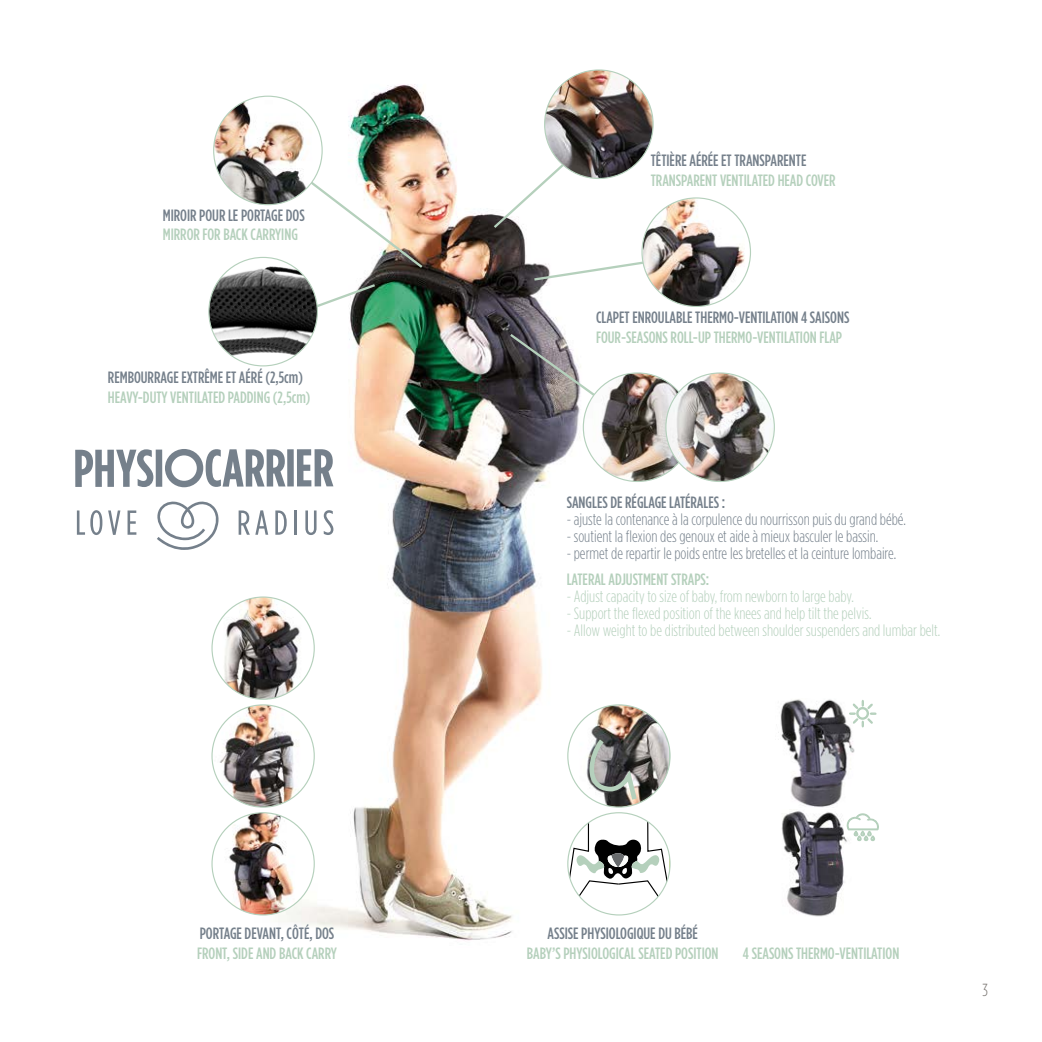
<style>
.page{position:relative;width:1042px;height:1042px;background:#fff}
.page>*{position:absolute;margin:0;border:0;box-sizing:border-box;transform-origin:0 0}
.t1{font:300 17.5px "Gotham Condensed";color:#787470}
.t2{font:500 16.45px "Gotham Condensed";color:#b5d0bc}
.t3{font:500 16.45px "Gotham Condensed";color:#75808b}
.t4{font:300 16.45px "Gotham Condensed";color:#75808b}
.t5{font:300 16.45px "Gotham Condensed";color:#b5d0bc}
</style>
<div class="page">
<img style="left:210px;top:71px;width:521px;height:870px">
<svg style="left:491px;top:110px;width:132px;height:120px"></svg>
<svg style="left:507px;top:332px;width:166px;height:121px"></svg>
<img style="left:285px;top:162px;width:140px;height:108px">
<svg style="left:309px;top:282px;width:69px;height:39px"></svg>
<img style="left:214px;top:96px;width:108px;height:109px;border-radius:54px">
<img style="left:209px;top:257px;width:108px;height:109px;border-radius:54px">
<svg style="left:532px;top:255px;width:119px;height:27px"></svg>
<img style="left:545px;top:70px;width:108px;height:108px;border-radius:54px">
<img style="left:583px;top:373px;width:109px;height:108px;border-radius:54px">
<img style="left:666px;top:373px;width:108px;height:108px;border-radius:54px">
<img style="left:642px;top:198px;width:108px;height:108px;border-radius:54px">
<img style="left:568px;top:705px;width:102px;height:102px">
<svg style="left:568px;top:813px;width:102px;height:102px"></svg>
<img style="left:212px;top:597px;width:100px;height:102px">
<img style="left:212px;top:705px;width:102px;height:102px;border-radius:51px">
<img style="left:212px;top:813px;width:102px;height:102px;border-radius:51px">
<img style="left:781px;top:811px;width:64px;height:105px">
<img style="left:778px;top:699px;width:77px;height:108px">
<svg style="left:845px;top:813px;width:34px;height:30px"></svg>
<svg style="left:848px;top:699px;width:29px;height:29px"></svg>
<svg style="left:157px;top:501px;width:63px;height:49px"></svg>
<svg style="left:77px;top:510px;width:25px;height:25px"></svg>
<svg style="left:108px;top:510px;width:12px;height:25px"></svg>
<svg style="left:128px;top:510px;width:8px;height:25px"></svg>
<svg style="left:239px;top:510px;width:29px;height:25px"></svg>
<svg style="left:275px;top:510px;width:12px;height:25px"></svg>
<hr style="left:294px;top:510px;width:3px;height:25px;background:#75808b">
<svg style="left:305px;top:510px;width:11px;height:25px"></svg>
<svg style="left:324px;top:510px;width:9px;height:25px"></svg>
<svg style="left:75px;top:449px;width:78px;height:38px"></svg>
<div style="left:156px;top:449px;width:6px;height:38px;background:#75808b"></div>
<div style="left:287px;top:449px;width:7px;height:37px;background:#75808b"></div>
<svg style="left:297px;top:449px;width:36px;height:37px"></svg>
<svg style="left:165px;top:449px;width:120px;height:38px"></svg>
<p class="t3" style="left:163px;top:206px;width:143px">MIROIR POUR LE PORTAGE DOS</p>
<p class="t2" style="left:163px;top:225px;width:137px">MIRROR FOR BACK CARRYING</p>
<p class="t3" style="left:108px;top:369px;width:197px">REMBOURRAGE EXTRÊME ET AÉRÉ (2,5cm)</p>
<p class="t2" style="left:108px;top:388px;width:204px">HEAVY-DUTY VENTILATED PADDING (2,5cm)</p>
<p class="t3" style="left:651px;top:151px;width:157px">TÊTIÈRE AÉRÉE ET TRANSPARENTE</p>
<p class="t2" style="left:651px;top:171px;width:186px">TRANSPARENT VENTILATED HEAD COVER</p>
<p class="t3" style="left:596px;top:308px;width:255px">CLAPET ENROULABLE THERMO-VENTILATION 4 SAISONS</p>
<p class="t2" style="left:596px;top:328px;width:247px">FOUR-SEASONS ROLL-UP THERMO-VENTILATION FLAP</p>
<p class="t3" style="left:567px;top:493px;width:160px">SANGLES DE RÉGLAGE LATÉRALES :</p>
<p class="t4" style="left:567px;top:510px;width:341px">- ajuste la contenance à la corpulence du nourrisson puis du grand bébé.</p>
<p class="t4" style="left:567px;top:527px;width:313px">- soutient la flexion des genoux et aide à mieux basculer le bassin.</p>
<p class="t4" style="left:567px;top:544px;width:331px">- permet de repartir le poids entre les bretelles et la ceinture lombaire.</p>
<p class="t2" style="left:567px;top:570px;width:144px">LATERAL ADJUSTMENT STRAPS:</p>
<p class="t5" style="left:567px;top:587px;width:289px">- Adjust capacity to size of baby, from newborn to large baby.</p>
<p class="t5" style="left:567px;top:604px;width:306px">- Support the flexed position of the knees and help tilt the pelvis.</p>
<p class="t5" style="left:567px;top:621px;width:375px">- Allow weight to be distributed between shoulder suspenders and lumbar belt.</p>
<p class="t3" style="left:200px;top:924px;width:136px">PORTAGE DEVANT, CÔTÉ, DOS</p>
<p class="t2" style="left:197px;top:944px;width:141px">FRONT, SIDE AND BACK CARRY</p>
<p class="t2" style="left:743px;top:944px;width:158px">4 SEASONS THERMO-VENTILATION</p>
<p class="t3" style="left:547px;top:924px;width:152px">ASSISE PHYSIOLOGIQUE DU BÉBÉ</p>
<p class="t2" style="left:527px;top:944px;width:193px">BABY’S PHYSIOLOGICAL SEATED POSITION</p>
<p class="t1" style="left:982px;top:980px;width:7px">3</p>
</div>
